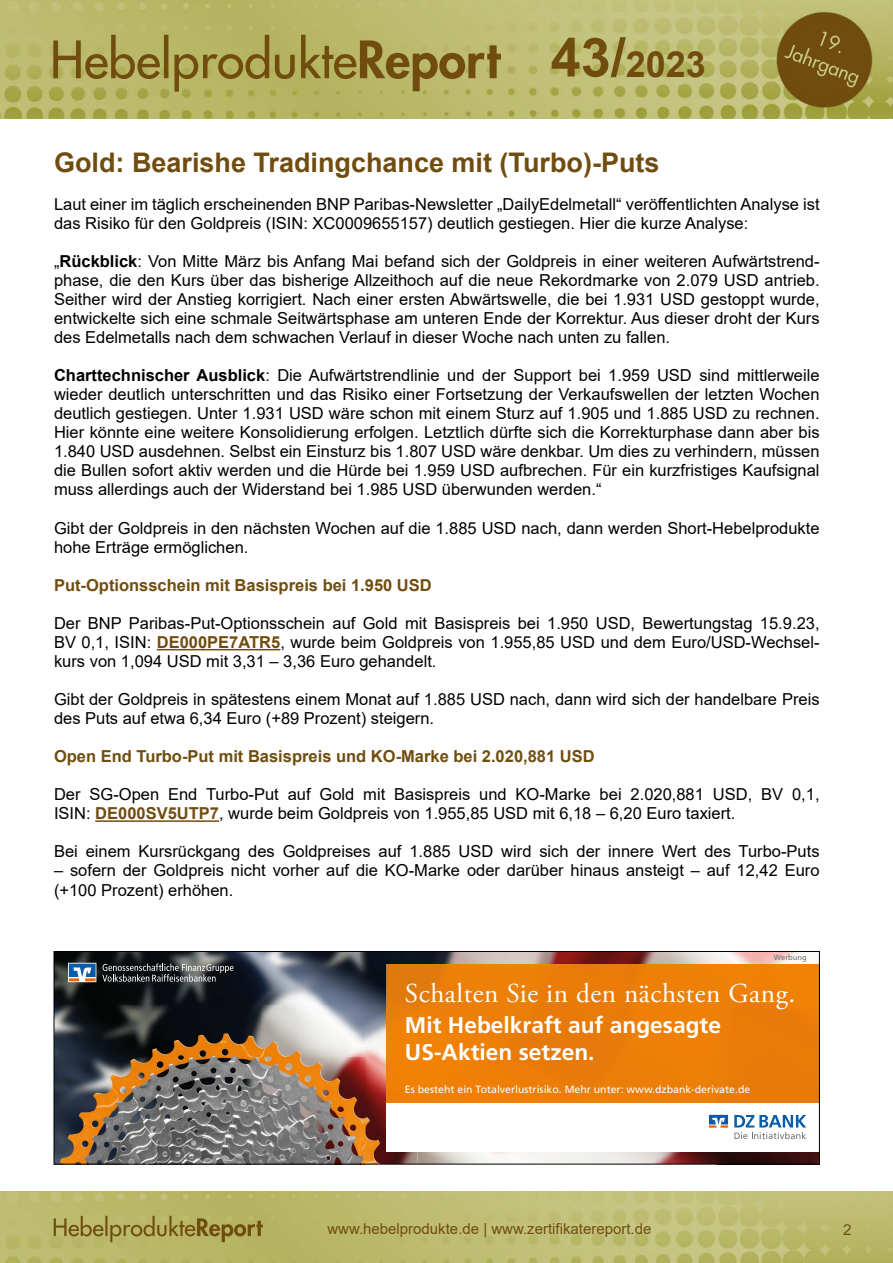
<style>
.page{position:relative;width:893px;height:1263px;background:#fff}
.page>*{position:absolute;margin:0;border:0;box-sizing:border-box;transform-origin:0 0}
.t1{font:700 36px "Arial";color:#704d0f}
.t2{font:27.3px "Adobe Garamond Pro";letter-spacing:.02em;color:#fff}
.t3{font:700 27px "Arial";color:#704d0f}
.t4{font:700 22.8px/27.3px "Frutiger LT Std";color:#fff}
.t5{font:16.5px/19px "Arial";color:#000}
.t6{font:700 16.5px "Arial";color:#704d0f}
.t7{font:15px "Arial";color:#704d0f}
.t8{font:10.5px "Frutiger LT Std";color:#fff}
.t9{font:7.5px "Frutiger LT Std";color:#707071}
.s1{font-size:54px}
.s2{font-weight:700}
.s3{font-weight:700;color:#704d0f}
</style>
<div class="page">
<img style="left:0;top:1192px;width:893px;height:71px">
<img style="left:0;top:0;width:893px;height:119px">
<hr style="left:157px;top:649px;width:123px;height:1px;background:#704d0f">
<hr style="left:95px;top:820px;width:124px;height:2px;background:#704d0f">
<img style="left:56px;top:953px;width:304px;height:52px">
<img style="left:360px;top:953px;width:441px;height:51px">
<svg style="left:360px;top:1004px;width:27px;height:1px"></svg>
<img style="left:417px;top:1152px;width:401px;height:10px">
<img style="left:56px;top:1005px;width:331px;height:106px">
<img style="left:56px;top:1111px;width:361px;height:51px">
<div style="left:387px;top:964px;width:431px;height:139px;background:#eb7e09"></div>
<div style="left:387px;top:1005px;width:30px;height:98px;background:#f08106"></div>
<div style="left:387px;top:1103px;width:432px;height:48px;background:#fff"></div>
<svg style="left:734px;top:1115px;width:72px;height:24px"></svg>
<svg style="left:709px;top:1115px;width:19px;height:13px"></svg>
<svg style="left:102px;top:963px;width:131px;height:19px;background:#4d5052"></svg>
<svg style="left:68px;top:963px;width:28px;height:19px"></svg>
<div style="left:54px;top:951px;width:766px;height:213px;border:1px solid #000"></div>
<h1 class="t1" style="left:551px;top:39px;width:157px"><span class="s1">43/</span>2023</h1>
<h3 class="t3" style="left:54px;top:143px;width:607px">Gold: Bearishe Tradingchance mit (Turbo)-Puts</h3>
<p class="t5" style="left:54px;top:194px;width:767px">Laut einer im täglich erscheinenden BNP Paribas-Newsletter „DailyEdelmetall“ veröffentlichten Analyse ist das Risiko für den Goldpreis (ISIN: XC0009655157) deutlich gestiegen. Hier die kurze Analyse:</p>
<p class="t5" style="left:54px;top:251px;width:767px;text-align:justify">„<span class="s2">Rückblick</span>: Von Mitte März bis Anfang Mai befand sich der Goldpreis in einer weiteren Aufwärtstrend&shy;phase, die den Kurs über das bisherige Allzeithoch auf die neue Rekordmarke von 2.079 USD antrieb.<br>Seither wird der Anstieg korrigiert. Nach einer ersten Abwärtswelle, die bei 1.931 USD gestoppt wurde, entwickelte sich eine schmale Seitwärtsphase am unteren Ende der Korrektur. Aus dieser droht der Kurs des Edelmetalls nach dem schwachen Verlauf in dieser Woche nach unten zu fallen.</p>
<p class="t5" style="left:54px;top:366px;width:767px;text-align:justify"><span class="s2">Charttechnischer Ausblick</span>: Die Aufwärtstrendlinie und der Support bei 1.959 USD sind mittlerweile wieder deutlich unterschritten und das Risiko einer Fortsetzung der Verkaufswellen der letzten Wochen deutlich gestiegen. Unter 1.931 USD wäre schon mit einem Sturz auf 1.905 und 1.885 USD zu rechnen.<br>Hier könnte eine weitere Konsolidierung erfolgen. Letztlich dürfte sich die Korrekturphase dann aber bis 1.840 USD ausdehnen. Selbst ein Einsturz bis 1.807 USD wäre denkbar. Um dies zu verhindern, müssen die Bullen sofort aktiv werden und die Hürde bei 1.959 USD aufbrechen. Für ein kurzfristiges Kaufsignal muss allerdings auch der Widerstand bei 1.985 USD überwunden werden.“</p>
<p class="t5" style="left:54px;top:518px;width:767px">Gibt der Goldpreis in den nächsten Wochen auf die 1.885 USD nach, dann werden Short-Hebelprodukte hohe Erträge ermöglichen.</p>
<p class="t6" style="left:54px;top:573px;width:379px">Put-Optionsschein mit Basispreis bei 1.950 USD</p>
<p class="t5" style="left:54px;top:613px;width:767px;text-align:justify">Der BNP Paribas-Put-Optionsschein auf Gold mit Basispreis bei 1.950 USD, Bewertungstag 15.9.23, BV 0,1, ISIN: <span class="s3">DE000PE7ATR5</span>, wurde beim Goldpreis von 1.955,85 USD und dem Euro/USD-Wechsel&shy;kurs von 1,094 USD mit 3,31 – 3,36 Euro gehandelt.</p>
<p class="t5" style="left:54px;top:690px;width:767px">Gibt der Goldpreis in spätestens einem Monat auf 1.885 USD nach, dann wird sich der handelbare Preis des Puts auf etwa 6,34 Euro (+89 Prozent) steigern.</p>
<p class="t6" style="left:54px;top:745px;width:542px">Open End Turbo-Put mit Basispreis und KO-Marke bei 2.020,881 USD</p>
<p class="t5" style="left:54px;top:785px;width:767px">Der SG-Open End Turbo-Put auf Gold mit Basispreis und KO-Marke bei 2.020,881 USD, BV 0,1,<br>ISIN: <span class="s3">DE000SV5UTP7</span>, wurde beim Goldpreis von 1.955,85 USD mit 6,18 – 6,20 Euro taxiert.</p>
<p class="t5" style="left:54px;top:842px;width:767px">Bei einem Kursrückgang des Goldpreises auf 1.885 USD wird sich der innere Wert des Turbo-Puts</p>
<p class="t5" style="left:54px;top:861px;width:767px">– sofern der Goldpreis nicht vorher auf die KO-Marke oder darüber hinaus ansteigt – auf 12,42 Euro (+100 Prozent) erhöhen.</p>
<p class="t9" style="left:774px;top:953px;width:34px">Werbung</p>
<h2 class="t2" style="left:405px;top:977px;width:392px">Schalten Sie in den nächsten Gang.</h2>
<h3 class="t4" style="left:405px;top:1011px;width:318px">Mit Hebelkraft auf angesagte<br>US-Aktien setzen.</h3>
<p class="t8" style="left:405px;top:1083px;width:347px">Es besteht ein Totalverlustrisiko. Mehr unter: www.dzbank-derivate.de</p>
<p class="t7" style="left:327px;top:1218px;width:326px">www.hebelprodukte.de | www.zertifikatereport.de</p>
<p class="t7" style="left:843px;top:1219px;width:10px">2</p>
</div>
